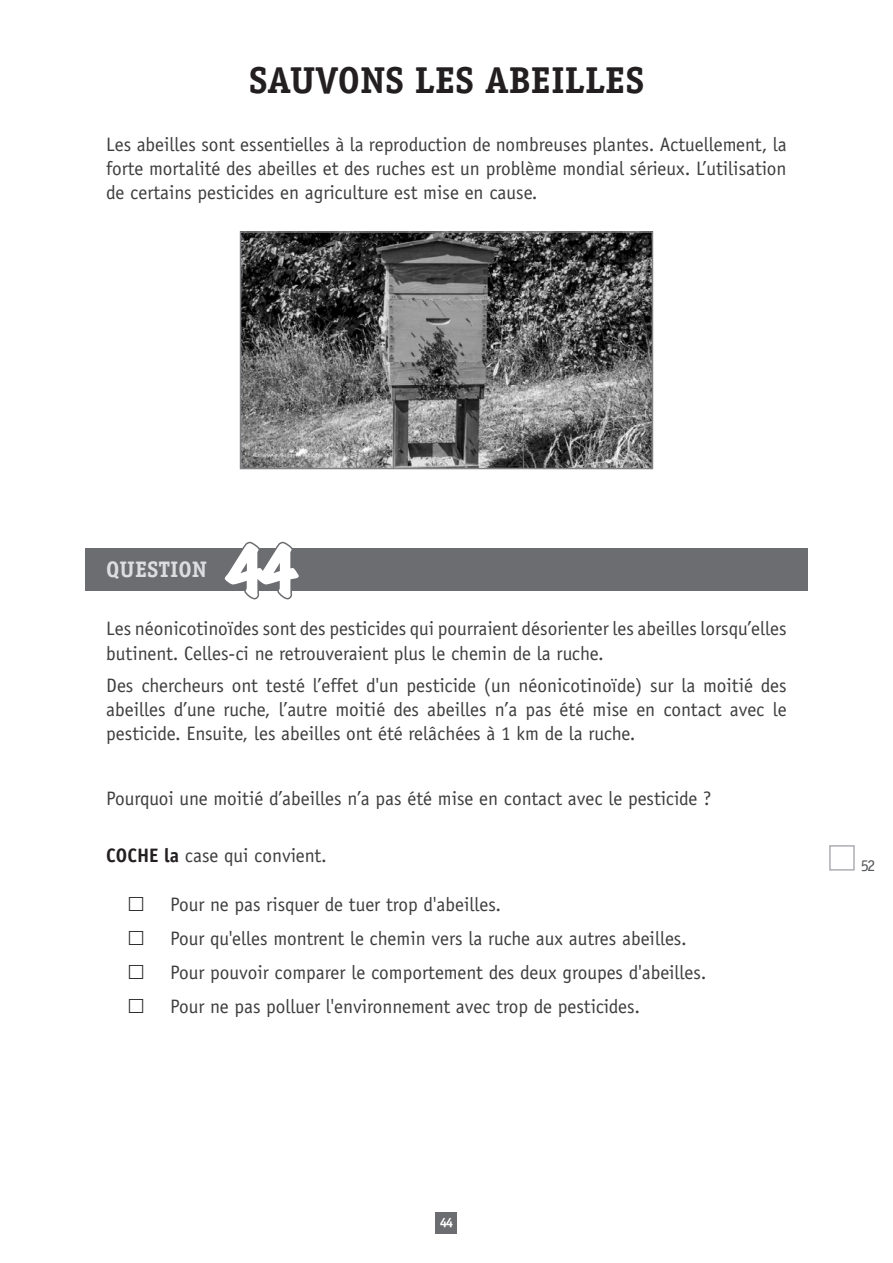
<style>
.page{position:relative;width:893px;height:1263px;background:#fff}
.page>*{position:absolute;margin:0;border:0;box-sizing:border-box;transform-origin:0 0}
.t1{font:expanded 60px "Marker Felt";color:#fff}
.t2{font:700 37.5px "Officina Serif";color:#231f20}
.t3{font:700 22.5px "Officina Serif";color:#dcdddf}
.t4{font:19.5px/24px "Officina Sans";color:#3e3e3f;text-align:justify}
.t5{font:16.5px "Officina Serif";color:#57585a}
.t6{font:700 13.5px "Officina Serif";color:#fff}
.s1{font-weight:700;color:#231f20}
</style>
<div class="page">
<div style="left:436px;top:1212px;width:21px;height:21px;background:#6c6d70"></div>
<img style="left:243px;top:234px;width:407px;height:232px">
<div style="left:240px;top:231px;width:413px;height:238px;border:2px solid #808285"></div>
<div style="left:85px;top:549px;width:723px;height:42px;background:#6c6d70"></div>
<svg style="left:222px;top:541px;width:80px;height:59px"></svg>
<div style="left:829px;top:845px;width:26px;height:26px;border:2px solid #adaeb2"></div>
<h2 class="t2" style="left:249px;top:57px;width:65px">SAUVONS</h2>
<h2 class="t2" style="left:415px;top:57px;width:228px">LES ABEILLES</h2>
<p class="t4" style="left:106px;top:132px;width:682px">Les abeilles sont essentielles à la reproduction de nombreuses plantes. Actuellement, la forte mortalité des abeilles et des ruches est un problème mondial sérieux. L’utilisation de certains pesticides en agriculture est mise en cause.</p>
<p class="t3" style="left:106px;top:555px;width:102px">QUESTION</p>
<h1 class="t1" style="left:225px;top:523px;width:73px">44</h1>
<p class="t4" style="left:106px;top:617px;width:682px">Les néonicotinoïdes sont des pesticides qui pourraient désorienter les abeilles lorsqu’elles butinent. Celles-ci ne retrouveraient plus le chemin de la ruche.</p>
<p class="t4" style="left:106px;top:673px;width:682px">Des chercheurs ont testé l’effet d'un pesticide (un néonicotinoïde) sur la moitié des abeilles d’une ruche, l’autre moitié des abeilles n’a pas été mise en contact avec le pesticide. Ensuite, les abeilles ont été relâchées à 1 km de la ruche.</p>
<p class="t4" style="left:106px;top:786px;width:607px">Pourquoi une moitié d’abeilles n’a pas été mise en contact avec le pesticide ?</p>
<p class="t4" style="left:106px;top:843px;width:222px"><span class="s1">COCHE la</span> case qui convient.</p>
<p class="t4" style="left:170px;top:887px;width:538px;line-height:34px;text-align:left">Pour ne pas risquer de tuer trop d'abeilles.<br>Pour qu'elles montrent le chemin vers la ruche aux autres abeilles.<br>Pour pouvoir comparer le comportement des deux groupes d'abeilles.<br>Pour ne pas polluer l'environnement avec trop de pesticides.</p>
<p class="t5" style="left:861px;top:855px;width:16px">52</p>
<p class="t6" style="left:440px;top:1214px;width:15px">44</p>
</div>
